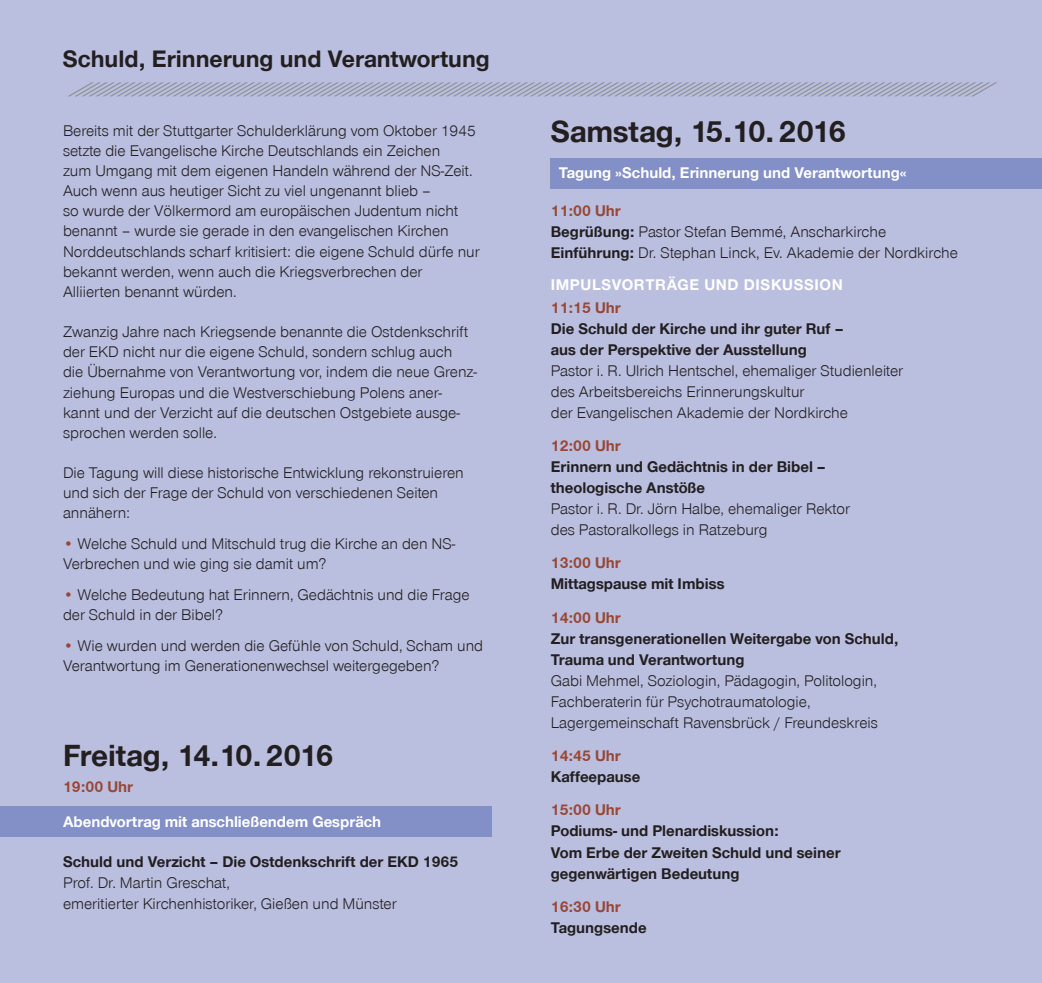
<style>
.page{position:relative;width:1042px;height:983px;background:#fff}
.page>*{position:absolute;margin:0;border:0;box-sizing:border-box;transform-origin:0 0}
.t1{font:700 31.5px "Nordelbica";color:#231f20}
.t2{font:700 24.5px "Nordelbica";color:#231f20}
.t3{font:15.92px/20.1px "Nordelbica";color:#231f20}
.t4{font:700 15.92px/21px "Nordelbica";color:#231f20}
.t5{font:700 15.92px "Nordelbica";color:#fff}
.t6{font:700 15.92px "Nordelbica";color:#994734}
.s1{color:#994734}
.s2{font-weight:700;color:#994734}
.s3{font-weight:700}
</style>
<div class="page">
<div style="left:0;top:0;width:1042px;height:982px;background:#babfe0"></div>
<div style="left:551px;top:158px;width:491px;height:31px;background:#838fc7"></div>
<div style="left:0;top:805px;width:491px;height:31px;background:#838fc7"></div>
<svg style="left:67px;top:82px;width:931px;height:15px"></svg>
<h2 class="t2" style="left:63px;top:44px;width:429px">Schuld, Erinnerung und Verantwortung</h2>
<p class="t3" style="left:63px;top:120px;width:418px">Bereits mit der Stuttgarter Schulderklärung vom Oktober 1945 setzte die Evangelische Kirche Deutschlands ein Zeichen<br>zum Umgang mit dem eigenen Handeln während der NS-Zeit.<br>Auch wenn aus heutiger Sicht zu viel ungenannt blieb –<br>so wurde der Völkermord am europäischen Judentum nicht benannt – wurde sie gerade in den evangelischen Kirchen Norddeutschlands scharf kritisiert: die eigene Schuld dürfe nur bekannt werden, wenn auch die Kriegsverbrechen der Alliierten benannt würden.</p>
<p class="t3" style="left:63px;top:322px;width:415px">Zwanzig Jahre nach Kriegsende benannte die Ostdenkschrift der EKD nicht nur die eigene Schuld, sondern schlug auch<br>die Übernahme von Verantwortung vor, indem die neue Grenz&shy;ziehung Europas und die Westverschiebung Polens aner&shy;kannt und der Verzicht auf die deutschen Ostgebiete ausge&shy;sprochen werden solle.</p>
<p class="t3" style="left:63px;top:462px;width:402px">Die Tagung will diese historische Entwicklung rekonstruieren und sich der Frage der Schuld von verschiedenen Seiten annähern:</p>
<p class="t3" style="left:63px;top:533px;width:394px"><span class="s1">•</span> Welche Schuld und Mitschuld trug die Kirche an den NS-<br>Verbrechen und wie ging sie damit um?</p>
<p class="t3" style="left:63px;top:584px;width:408px"><span class="s1">•</span> Welche Bedeutung hat Erinnern, Gedächtnis und die Frage der Schuld in der Bibel?</p>
<p class="t3" style="left:63px;top:635px;width:422px"><span class="s1">•</span> Wie wurden und werden die Gefühle von Schuld, Scham und<br>Verantwortung im Generationenwechsel weitergegeben?</p>
<h1 class="t1" style="left:63px;top:736px;width:272px">Freitag, 14.10. 2016</h1>
<p class="t6" style="left:63px;top:777px;width:72px">19:00 Uhr</p>
<p class="t5" style="left:63px;top:811px;width:320px">Abendvortrag mit anschließendem Gespräch</p>
<p class="t4" style="left:63px;top:850px;width:397px">Schuld und Verzicht – Die Ostdenkschrift der EKD 1965</p>
<p class="t3" style="left:63px;top:872px;width:335px;line-height:21px">Prof. Dr. Martin Greschat,<br>emeritierter Kirchenhistoriker, Gießen und Münster</p>
<h1 class="t1" style="left:551px;top:113px;width:297px">Samstag, 15.10. 2016</h1>
<p class="t5" style="left:559px;top:163px;width:349px">Tagung »Schuld, Erinnerung und Verantwortung«</p>
<p class="t3" style="left:551px;top:201px;width:409px;line-height:21px"><span class="s2">11:00 Uhr<br></span><span class="s3">Begrüßung:</span> Pastor Stefan Bemmé, Anscharkirche<br><span class="s3">Einführung:</span> Dr. Stephan Linck, Ev. Akademie der Nordkirche</p>
<p class="t5" style="left:551px;top:275px;width:63px">Impulsvo</p>
<p class="t5" style="left:634px;top:275px;width:83px">rt räge und</p>
<p class="t5" style="left:744px;top:275px;width:23px">Diskussion</p>
<p class="t6" style="left:551px;top:298px;width:72px">11:15 Uhr</p>
<p class="t4" style="left:551px;top:318px;width:294px">Die Schuld der Kirche und ihr guter Ruf – aus der Perspektive der Ausstellung</p>
<p class="t3" style="left:551px;top:360px;width:354px;line-height:21px">Pastor i. R. Ulrich Hentschel, ehemaliger Studienleiter des Arbeitsbereichs Erinnerungskultur<br>der Evangelischen Akademie der Nordkirche</p>
<p class="t6" style="left:551px;top:436px;width:72px">12:00 Uhr</p>
<p class="t4" style="left:551px;top:456px;width:277px">Erinnern und Gedächtnis in der Bibel – theologische Anstöße</p>
<p class="t3" style="left:551px;top:498px;width:301px;line-height:21px">Pastor i. R. Dr. Jörn Halbe, ehemaliger Rektor des Pastoralkollegs in Ratzeburg</p>
<p class="t6" style="left:551px;top:553px;width:72px">13:00 Uhr</p>
<p class="t4" style="left:551px;top:573px;width:175px">Mittagspause mit Imbiss</p>
<p class="t6" style="left:551px;top:608px;width:72px">14:00 Uhr</p>
<p class="t4" style="left:551px;top:627px;width:349px">Zur transgenerationellen Weitergabe von Schuld,<br>Trauma und Verantwortung</p>
<p class="t3" style="left:551px;top:670px;width:329px;line-height:21px">Gabi Mehmel, Soziologin, Pädagogin, Politologin,<br>Fachberaterin für Psychotraumatologie,<br>Lagergemeinschaft Ravensbrück / Freundeskreis</p>
<p class="t6" style="left:551px;top:746px;width:72px">14:45 Uhr</p>
<p class="t4" style="left:551px;top:766px;width:91px">Kaffeepause</p>
<p class="t6" style="left:551px;top:800px;width:72px">15:00 Uhr</p>
<p class="t4" style="left:551px;top:820px;width:291px">Podiums- und Plenardiskussion:<br>Vom Erbe der Zweiten Schuld und seiner gegenwärtigen Bedeutung</p>
<p class="t6" style="left:551px;top:896px;width:72px">16:30 Uhr</p>
<p class="t4" style="left:551px;top:916px;width:97px">Tagungsende</p>
</div>
